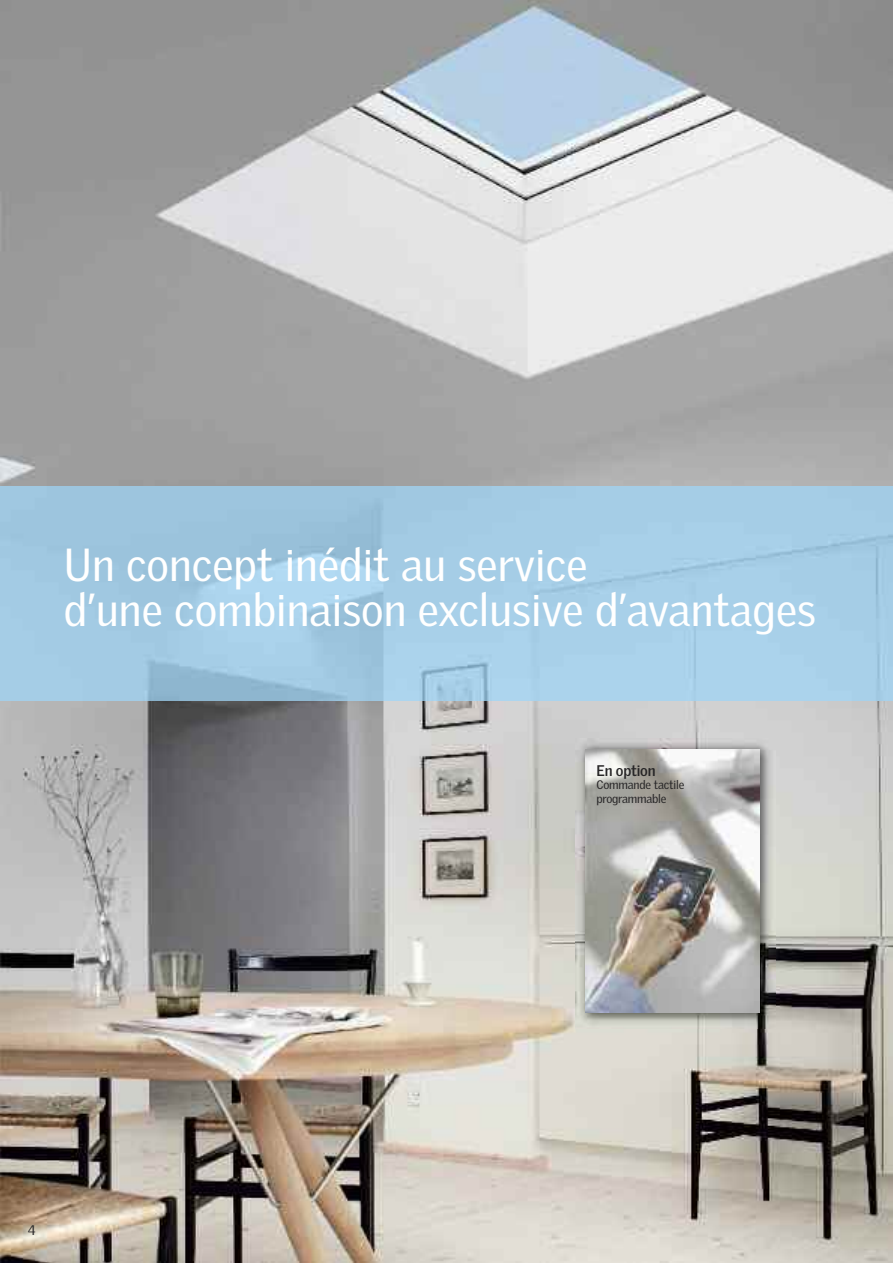
<style>
.page{position:relative;width:893px;height:1263px;background:#fff}
.page>*{position:absolute;margin:0;border:0;box-sizing:border-box;transform-origin:0 0}
.t1{font:45px/45px "Velux Gothic";color:#fff}
.t2{font:700 15px "Velux Gothic";color:#272627}
.t3{font:13.5px "Velux Gothic";color:#272627}
.t4{font:12px/13.5px "Velux Gothic";letter-spacing:-.015em;color:#272627}
</style>
<div class="page">
<img style="left:0;top:0;width:893px;height:1263px">
<img style="left:0;top:486px;width:893px;height:214px">
<img style="left:576px;top:739px;width:199px;height:289px">
<img style="left:585px;top:749px;width:174px;height:263px">
<p class="t1" style="left:64px;top:547px;width:754px">Un concept inédit au service<br>d’une combinaison exclusive d’avantages</p>
<p class="t2" style="left:596px;top:765px;width:60px">En option</p>
<p class="t4" style="left:596px;top:779px;width:89px">Commande tactile programmable</p>
<p class="t3" style="left:28px;top:1225px;width:9px">4</p>
</div>
